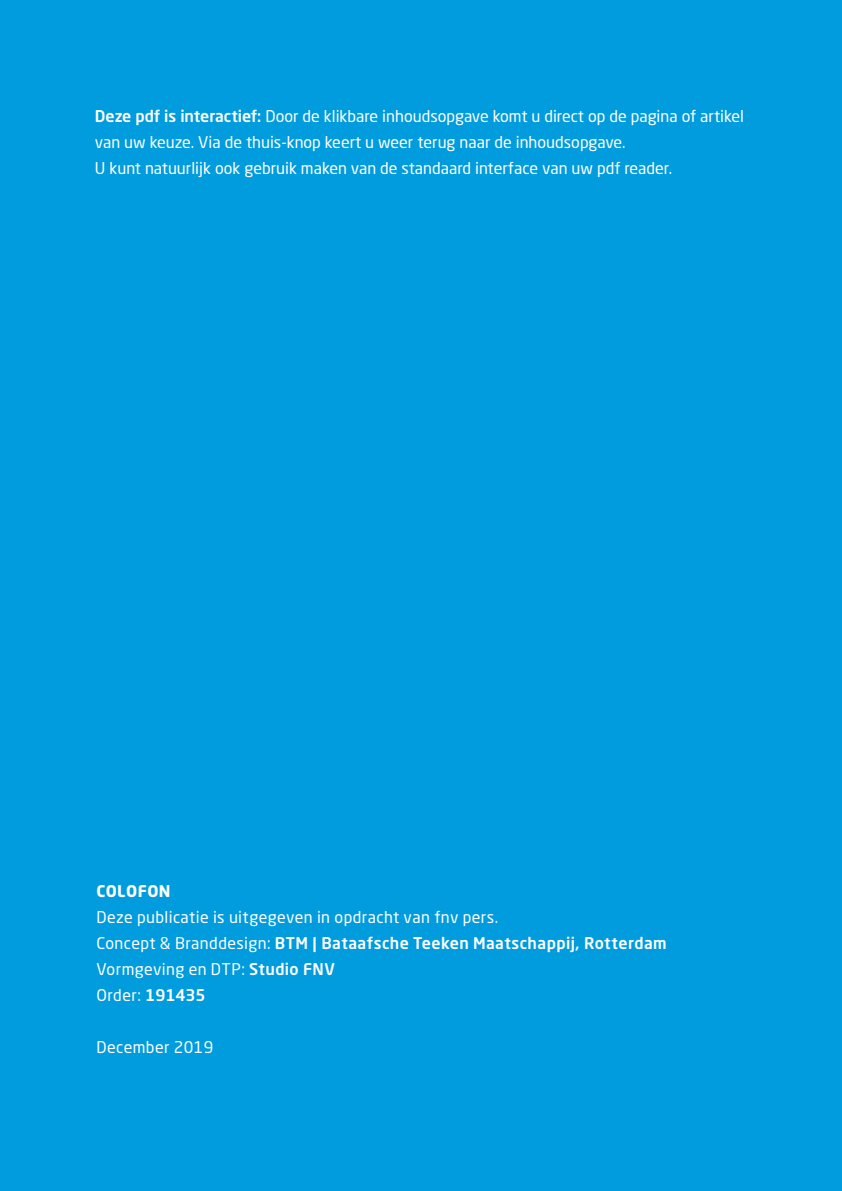
<style>
.page{position:relative;width:842px;height:1191px;background:#009cde}
.page>*{position:absolute;margin:0;border:0;box-sizing:border-box;transform-origin:0 0}
.t1{font:16px/26px "Neo Sans Pro";color:#fff}
.t2{font:16px/26px "Neo Sans Pro";letter-spacing:.025em;color:#fff}
.t3{font:16px "Neo Sans Pro";letter-spacing:.02em;color:#fff}
.t4{font:700 16px "Neo Sans Pro";letter-spacing:.025em;color:#fff}
.s1{font-weight:500}
</style>
<div class="page">
<p class="t1" style="left:95px;top:103px;width:651px"><span class="s1">Deze pdf is interactief:</span> Door de klikbare inhoudsopgave komt u direct op de pagina of artikel van uw keuze. Via de thuis-knop keert u weer terug naar de inhoudsopgave.<br>U kunt natuurlijk ook gebruik maken van de standaard interface van uw pdf reader.</p>
<p class="t4" style="left:96px;top:880px;width:76px">COLOFON</p>
<p class="t2" style="left:96px;top:903px;width:572px">Deze publicatie is uitgegeven in opdracht van fnv pers.<br>Concept &amp; Branddesign: <span class="s1">BTM | Bataafsche Teeken Maatschappij, Rotterdam </span>Vormgeving en DTP: <span class="s1">Studio FNV<br></span>Order: <span class="s1">191435</span></p>
<p class="t3" style="left:96px;top:1037px;width:118px">December 2019</p>
</div>
